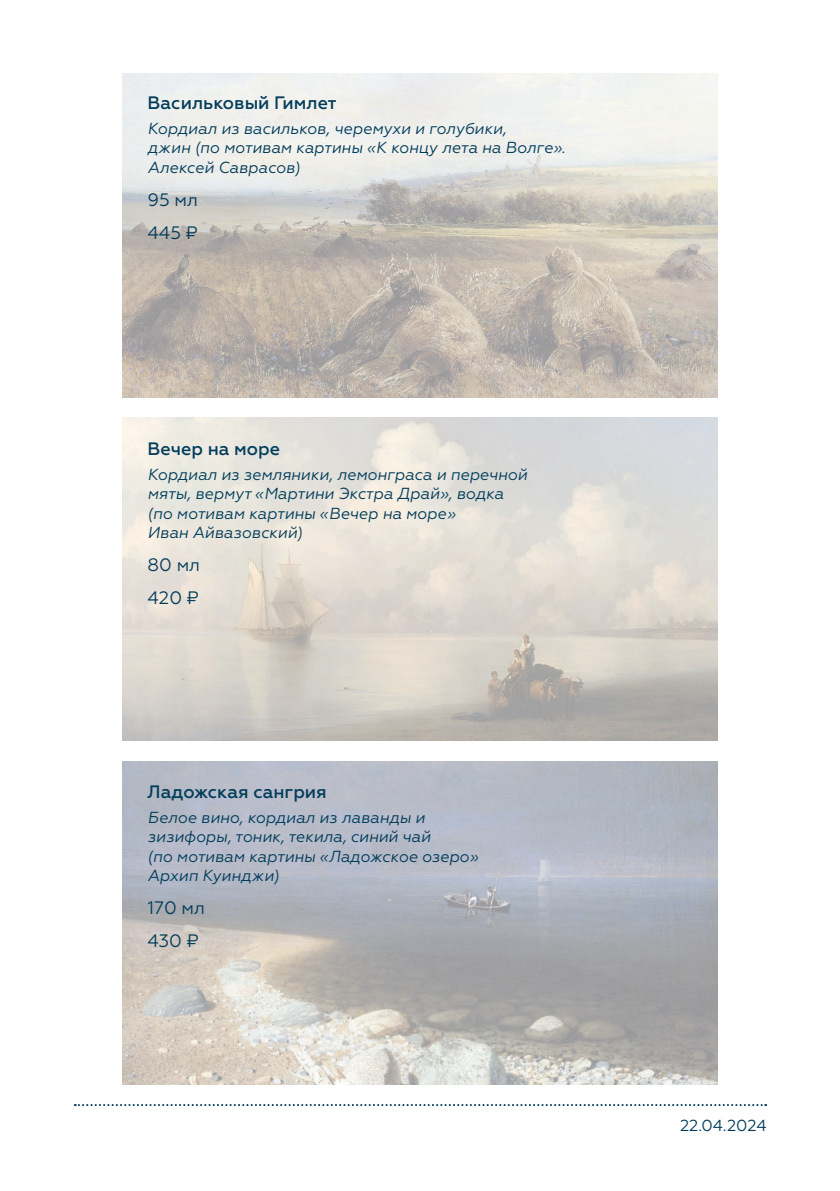
<style>
.page{position:relative;width:840px;height:1191px;background:#fff}
.page>*{position:absolute;margin:0;border:0;box-sizing:border-box;transform-origin:0 0}
.t1{font:500 18px "Geometria";color:#013c5a}
.t2{font:18px/33px "Geometria";color:#013c5a}
.t3{font:italic 16px/19.2px "Geometria";color:#013c5a}
.t4{font:16px "Geometria";color:#013c5a}
</style>
<div class="page">
<svg style="left:75px;top:1104px;width:690px;height:2px"></svg>
<img style="left:122px;top:74px;width:595px;height:323px">
<img style="left:122px;top:417px;width:595px;height:324px">
<img style="left:122px;top:761px;width:595px;height:323px">
<p class="t1" style="left:147px;top:93px;width:190px">васильковый гимлет</p>
<p class="t3" style="left:147px;top:119px;width:419px">Кордиал из васильков, черемухи и голубики,<br>джин (по мотивам картины «К концу лета на Волге».<br>Алексей Саврасов)</p>
<p class="t2" style="left:147px;top:183px;width:52px">95 мл<br>445 ₽</p>
<p class="t1" style="left:147px;top:438px;width:134px">вечер на море</p>
<p class="t3" style="left:147px;top:465px;width:381px">Кордиал из земляники, лемонграса и перечной мяты, вермут «Мартини Экстра Драй», водка (по мотивам картины «Вечер на море»<br>Иван Айвазовский)</p>
<p class="t2" style="left:147px;top:548px;width:54px">80 мл<br>420 ₽</p>
<p class="t1" style="left:147px;top:781px;width:180px">ладожская сангрия</p>
<p class="t3" style="left:147px;top:808px;width:332px">Белое вино, кордиал из лаванды и зизифоры, тоник, текила, синий чай<br>(по мотивам картины «Ладожское озеро»<br>Архип Куинджи)</p>
<p class="t2" style="left:147px;top:891px;width:59px">170 мл<br>430 ₽</p>
<p class="t4" style="left:679px;top:1116px;width:88px">22.04.2024</p>
</div>
